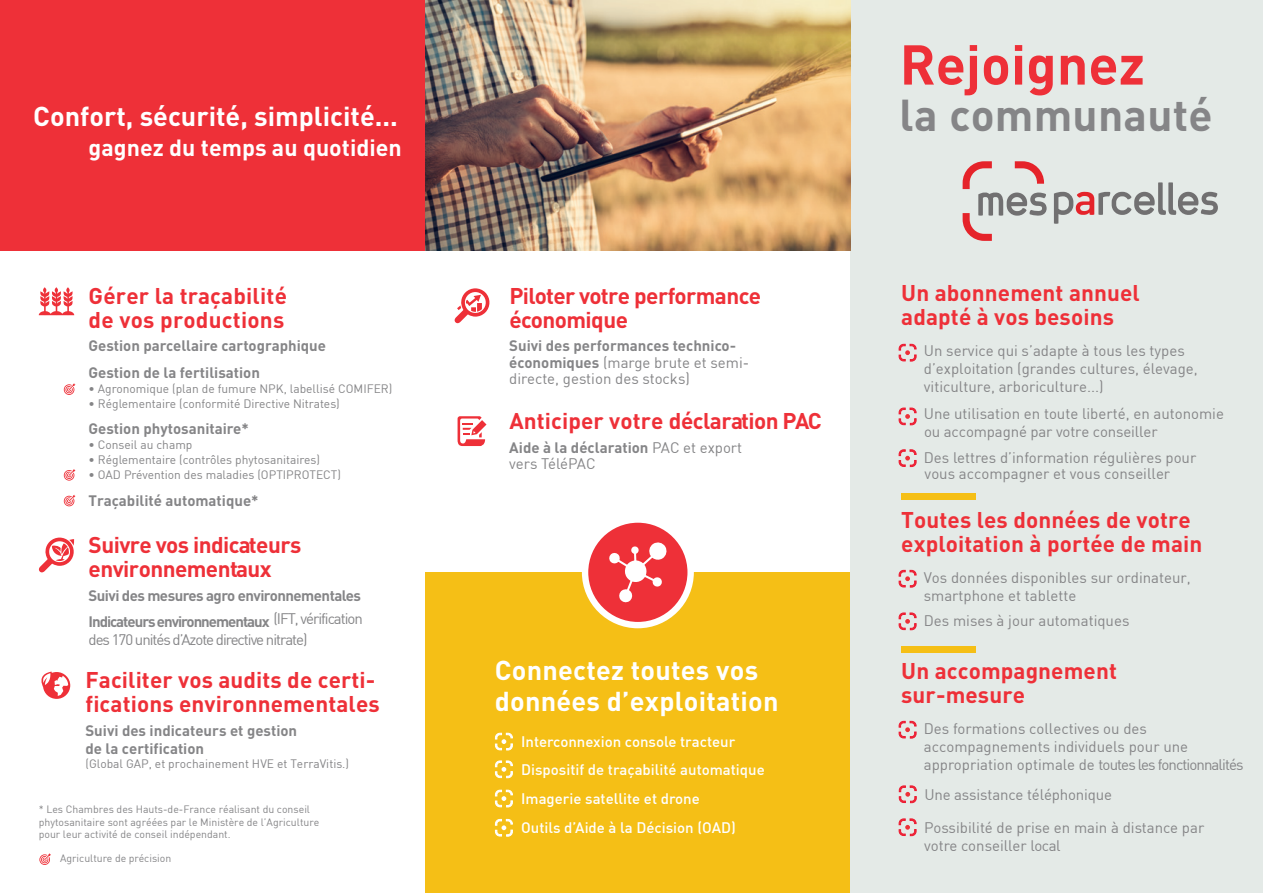
<style>
.page{position:relative;width:1263px;height:893px;background:#fff}
.page>*{position:absolute;margin:0;border:0;box-sizing:border-box;transform-origin:0 0}
.t1{font:700 55.2px "DIN";color:#ee3038}
.t2{font:700 44.1px "DIN";letter-spacing:.005em;color:#858587}
.t3{font:700 27px/31.5px "DIN";letter-spacing:.01em;color:#fff}
.t4{font:700 23.1px "DIN";color:#fff}
.t5{font:700 22.5px/24px "DIN";letter-spacing:.005em;color:#ee3038}
.t6{font:700 22.5px/24px "DIN";letter-spacing:-.025em;color:#ee3038}
.t7{font:15px/18px "DIN";color:#858587}
.t8{font:700 15px/26.5px "DIN";color:#858587}
.t9{font:500 15px/28.5px "DIN";color:#fff}
.t10{font:700 15px/26.5px "DIN";letter-spacing:-.06em;color:#858587}
.t11{font:15px "DIN";letter-spacing:-.065em;color:#858587}
.t12{font:12px "DIN";color:#858587}
.t13{font:10.5px/12.6px "DIN";color:#858587}
.s1{font-weight:700}
</style>
<div class="page">
<div style="left:425px;top:573px;width:425px;height:320px;background:#f5bf16"></div>
<div style="left:850px;top:0;width:413px;height:893px;background:#e4eae7"></div>
<div style="left:0;top:0;width:425px;height:250px;background:#ee3038"></div>
<svg style="left:495px;top:733px;width:18px;height:17px"></svg>
<svg style="left:495px;top:761px;width:18px;height:17px"></svg>
<svg style="left:495px;top:790px;width:18px;height:17px"></svg>
<svg style="left:495px;top:819px;width:18px;height:17px"></svg>
<svg style="left:585px;top:519px;width:106px;height:106px;fill:#ee3038"></svg>
<div style="left:582px;top:516px;width:112px;height:112px;border:6px solid #fff;border-radius:50%"></div>
<svg style="left:899px;top:344px;width:17px;height:17px"></svg>
<svg style="left:899px;top:408px;width:17px;height:17px"></svg>
<svg style="left:899px;top:449px;width:17px;height:18px"></svg>
<svg style="left:899px;top:570px;width:17px;height:17px"></svg>
<svg style="left:899px;top:613px;width:17px;height:17px"></svg>
<svg style="left:899px;top:721px;width:17px;height:17px"></svg>
<svg style="left:899px;top:819px;width:17px;height:17px"></svg>
<div style="left:901px;top:493px;width:75px;height:6px;background:#f5bf16"></div>
<div style="left:901px;top:646px;width:75px;height:6px;background:#f5bf16"></div>
<svg style="left:458px;top:416px;width:28px;height:30px"></svg>
<svg style="left:39px;top:287px;width:35px;height:28px"></svg>
<svg style="left:38px;top:538px;width:37px;height:34px"></svg>
<svg style="left:454px;top:288px;width:36px;height:35px"></svg>
<svg style="left:39px;top:853px;width:12px;height:12px"></svg>
<svg style="left:64px;top:495px;width:11px;height:11px"></svg>
<svg style="left:64px;top:469px;width:11px;height:12px"></svg>
<svg style="left:64px;top:383px;width:11px;height:12px"></svg>
<svg style="left:609px;top:542px;width:57px;height:60px"></svg>
<svg style="left:899px;top:786px;width:17px;height:17px"></svg>
<svg style="left:963px;top:161px;width:84px;height:80px"></svg>
<svg style="left:1054px;top:182px;width:164px;height:42px"></svg>
<svg style="left:41px;top:672px;width:29px;height:27px"></svg>
<img style="left:425px;top:0;width:425px;height:250px">
<h3 class="t3" style="left:33px;top:100px;width:366px">Confort, sécurité, simplicité...</h3>
<h3 class="t4" style="left:89px;top:132px;width:315px">gagnez du temps au quotidien</h3>
<h3 class="t5" style="left:89px;top:283px;width:200px">Gérer la traçabilité de vos productions</h3>
<p class="t8" style="left:89px;top:332px;width:239px">Gestion parcellaire cartographique<br>Gestion de la fertilisation</p>
<p class="t12" style="left:89px;top:381px;width:305px">• Agronomique (plan de fumure NPK, labellisé COMIFER)</p>
<p class="t12" style="left:89px;top:396px;width:253px">• Réglementaire (conformité Directive Nitrates)</p>
<p class="t8" style="left:89px;top:415px;width:162px">Gestion phytosanitaire*</p>
<p class="t12" style="left:89px;top:437px;width:105px">• Conseil au champ</p>
<p class="t12" style="left:89px;top:452px;width:233px">• Réglementaire (contrôles phytosanitaires)</p>
<p class="t12" style="left:89px;top:467px;width:254px">• OAD Prévention des maladies (OPTIPROTECT)</p>
<p class="t8" style="left:89px;top:486px;width:172px">Traçabilité automatique*</p>
<h3 class="t6" style="left:89px;top:532px;width:214px">Suivre vos indicateurs environnementaux</h3>
<p class="t10" style="left:89px;top:581px;width:276px">Suivi des mesures agro environnementales<br>Indicateurs environnementaux <sup>(IFT,</sup> <sup>vérification</sup></p>
<p class="t11" style="left:89px;top:630px;width:220px">des 170 unités d’Azote directive nitrate)</p>
<h3 class="t5" style="left:86px;top:667px;width:296px">Faciliter vos audits de certi&shy;fications environnementales</h3>
<p class="t8" style="left:85px;top:721px;width:213px;line-height:18px">Suivi des indicateurs et gestion de la certification</p>
<p class="t12" style="left:85px;top:756px;width:265px">(Global GAP, et prochainement HVE et TerraVitis.)</p>
<p class="t13" style="left:39px;top:803px;width:282px">* Les Chambres des Hauts-de-France réalisant du conseil phytosanitaire sont agréées par le Ministère de l’Agriculture pour leur activité de conseil indépendant.</p>
<p class="t13" style="left:60px;top:852px;width:113px">Agriculture de précision</p>
<h3 class="t6" style="left:509px;top:283px;width:253px">Piloter votre performance économique</h3>
<p class="t7" style="left:509px;top:337px;width:241px;line-height:16.5px"><span class="s1">Suivi des performances technico&shy;économiques</span> (marge brute et semi&shy;directe, gestion des stocks)</p>
<h3 class="t5" style="left:509px;top:408px;width:314px">Anticiper votre déclaration PAC</h3>
<p class="t7" style="left:509px;top:439px;width:234px;line-height:16.5px"><span class="s1">Aide à la déclaration</span> PAC et export vers TéléPAC</p>
<h3 class="t3" style="left:495px;top:653px;width:285px">Connectez toutes vos données d’exploitation</h3>
<p class="t9" style="left:521px;top:727px;width:245px">Interconnexion console tracteur Dispositif de traçabilité automatique Imagerie satellite et drone<br>Outils d’Aide à la Décision (OAD)</p>
<h1 class="t1" style="left:900px;top:29px;width:247px">Rejoignez</h1>
<h2 class="t2" style="left:900px;top:87px;width:314px">la communauté</h2>
<h3 class="t5" style="left:901px;top:280px;width:240px">Un abonnement annuel adapté à vos besoins</h3>
<p class="t7" style="left:924px;top:341px;width:275px">Un service qui s’adapte à tous les types d’exploitation (grandes cultures, élevage, viticulture, arboriculture...)</p>
<p class="t7" style="left:924px;top:404px;width:302px">Une utilisation en toute liberté, en autonomie ou accompagné par votre conseiller</p>
<p class="t7" style="left:924px;top:449px;width:274px;line-height:16.4px">Des lettres d’information régulières pour vous accompagner et vous conseiller</p>
<h3 class="t5" style="left:901px;top:507px;width:303px">Toutes les données de votre exploitation à portée de main</h3>
<p class="t7" style="left:924px;top:568px;width:268px">Vos données disponibles sur ordinateur, smartphone et tablette</p>
<p class="t7" style="left:924px;top:611px;width:207px">Des mises à jour automatiques</p>
<h3 class="t5" style="left:901px;top:658px;width:217px">Un accompagnement sur-mesure</h3>
<p class="t7" style="left:924px;top:719px;width:321px">Des formations collectives ou des accompagnements individuels pour une appropriation optimale de toutes les fonctionnalités</p>
<p class="t7" style="left:924px;top:785px;width:189px">Une assistance téléphonique</p>
<p class="t7" style="left:924px;top:818px;width:282px">Possibilité de prise en main à distance par votre conseiller local</p>
</div>
